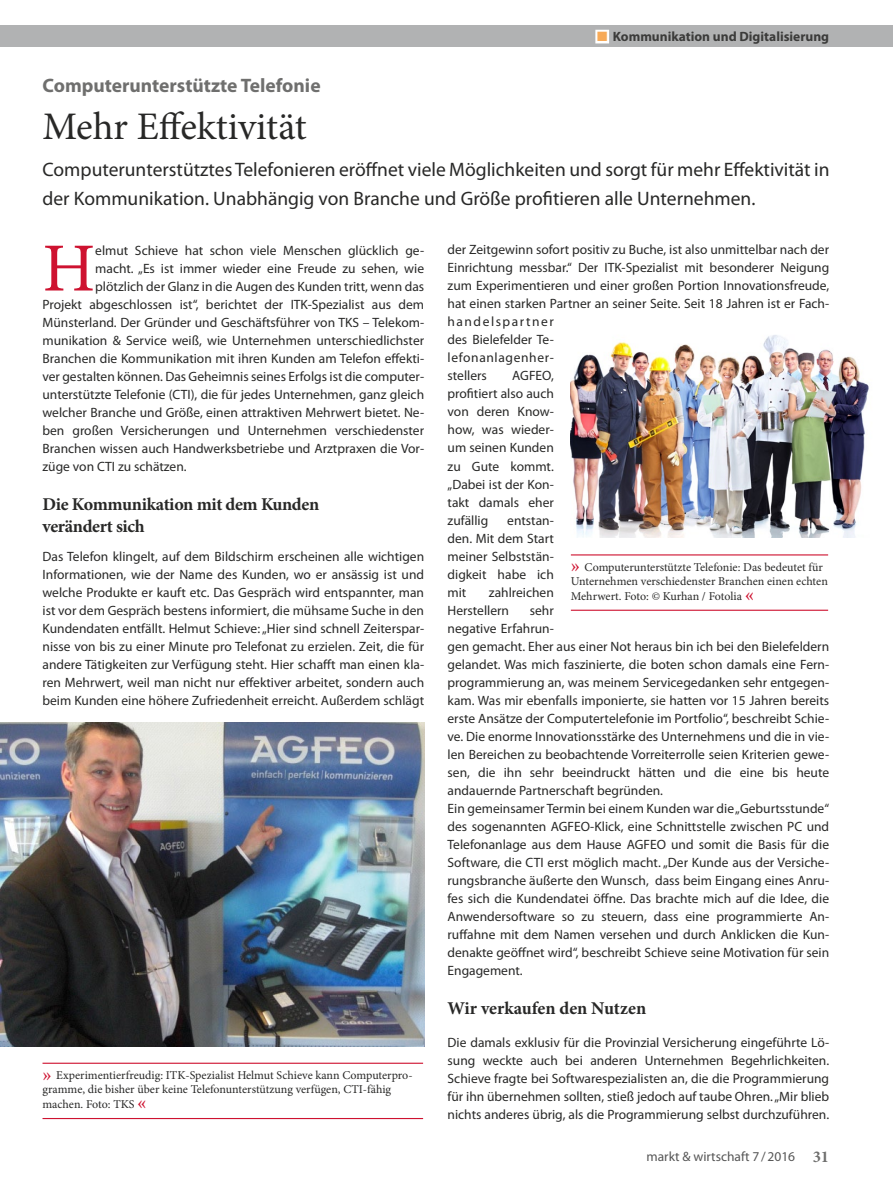
<style>
.page{position:relative;width:893px;height:1191px;background:#fff}
.page>*{position:absolute;margin:0;border:0;box-sizing:border-box;transform-origin:0 0}
.t1{font:68.85px "Minion Pro";color:#ce1230}
.t2{font:39px "Minion Pro";letter-spacing:-.005em;color:#282827}
.t3{font:19.5px/28.5px "Myriad Pro";color:#282827}
.t4{font:700 19.5px "Myriad Pro";color:#6f6f6e}
.t5{font:700 18px/21.6px "Minion Pro";letter-spacing:-.02em;color:#282827}
.t6{font:13.5px/18px "Myriad Pro";color:#282827;text-align:justify}
.t7{font:700 13.5px "Myriad Pro";color:#3b3b3a}
.t8{font:13.5px "Myriad Pro";color:#565656}
.t9{font:12px/14.4px "Minion Pro";color:#282827}
.s1{color:#f7aa58}
.s2{font-size:21px;color:#ce1230}
.s3{font-family:"Minion Pro";font-weight:700;font-size:16.5px;color:#6f6f6e}
</style>
<div class="page">
<div style="left:0;top:26px;width:893px;height:21px;background:#b1b2b3"></div>
<div style="left:595px;top:30px;width:14px;height:13px;border:4px solid #fff"></div>
<img style="left:0;top:722px;width:424px;height:324px">
<img style="left:571px;top:335px;width:298px;height:202px">
<hr style="left:43px;top:1062px;width:380px;height:1px;background:#ce1230">
<hr style="left:43px;top:1118px;width:380px;height:1px;background:#ce1230">
<hr style="left:571px;top:554px;width:257px;height:1px;background:#ce1230">
<hr style="left:571px;top:609px;width:257px;height:2px;background:#ce1230">
<p class="t7" style="left:597px;top:28px;width:234px"><span class="s1">■</span> Kommunikation und Digitalisierung</p>
<h3 class="t4" style="left:43px;top:73px;width:280px">Computerunterstützte Telefonie</h3>
<h2 class="t2" style="left:43px;top:101px;width:266px">Mehr Effektivität</h2>
<h3 class="t3" style="left:43px;top:155px;width:789px">Computerunterstütztes Telefonieren eröffnet viele Möglichkeiten und sorgt für mehr Effektivität in der Kommunikation. Unabhängig von Branche und Größe profitieren alle Unternehmen.</h3>
<h1 class="t1" style="left:43px;top:222px;width:54px">H</h1>
<p class="t6" style="left:95px;top:241px;width:330px">elmut Schieve hat schon viele Menschen glücklich ge-</p>
<p class="t6" style="left:448px;top:241px;width:383px;text-align:left">der Zeitgewinn sofort positiv zu Buche, ist also unmittelbar nach der Einrichtung messbar.“ Der ITK-Spezialist mit besonderer Neigung zum Experimentieren und einer großen Portion Innovationsfreude, hat einen starken Partner an seiner Seite. Seit 18 Jahren ist er Fach&shy;handelspartner<br>des Bielefelder Te-<br>lefonanlagenher-<br>stellers</p>
<p class="t6" style="left:95px;top:259px;width:330px">macht. „Es ist immer wieder eine Freude zu sehen, wie</p>
<p class="t6" style="left:95px;top:277px;width:330px">plötzlich der Glanz in die Augen des Kunden tritt, wenn das</p>
<p class="t6" style="left:43px;top:295px;width:383px">Projekt abgeschlossen ist“, berichtet der ITK-Spezialist aus dem</p>
<p class="t6" style="left:43px;top:313px;width:383px">Münsterland. Der Gründer und Geschäftsführer von TKS – Telekom-</p>
<p class="t6" style="left:43px;top:331px;width:383px">munikation &amp; Service weiß, wie Unternehmen unterschiedlichster</p>
<p class="t6" style="left:43px;top:349px;width:383px">Branchen die Kommunikation mit ihren Kunden am Telefon effekti-</p>
<p class="t6" style="left:43px;top:367px;width:383px">ver gestalten können. Das Geheimnis seines Erfolgs ist die computer-</p>
<p class="t6" style="left:43px;top:385px;width:383px">unterstützte Telefonie (CTI), die für jedes Unternehmen, ganz gleich</p>
<p class="t6" style="left:43px;top:403px;width:383px">welcher Branche und Größe, einen attraktiven Mehrwert bietet. Ne-</p>
<p class="t6" style="left:43px;top:421px;width:383px">ben großen Versicherungen und Unternehmen verschiedenster</p>
<p class="t6" style="left:43px;top:439px;width:383px">Branchen wissen auch Handwerksbetriebe und Arztpraxen die Vor-</p>
<p class="t6" style="left:43px;top:457px;width:146px">züge von CTI zu schätzen.</p>
<h3 class="t5" style="left:43px;top:493px;width:278px">Die Kommunikation mit dem Kunden verändert sich</h3>
<p class="t6" style="left:43px;top:547px;width:383px">Das Telefon klingelt, auf dem Bildschirm erscheinen alle wichtigen Informationen, wie der Name des Kunden, wo er ansässig ist und welche Produkte er kauft etc. Das Gespräch wird entspannter, man ist vor dem Gespräch bestens informiert, die mühsame Suche in den Kundendaten entfällt. Helmut Schieve: „Hier sind schnell Zeiterspar&shy;nisse von bis zu einer Minute pro Telefonat zu erzielen. Zeit, die für andere Tätigkeiten zur Verfügung steht. Hier schafft man einen kla&shy;ren Mehrwert, weil man nicht nur effektiver arbeitet, sondern auch beim Kunden eine höhere Zufriedenheit erreicht. Außerdem schlägt</p>
<p class="t6" style="left:448px;top:367px;width:108px;text-indent:65px">AGFEO, profitiert also auch von deren Know&shy;how, was wieder&shy;um seinen Kunden zu Gute kommt. „Dabei ist der Kon&shy;takt damals eher zufällig</p>
<p class="t6" style="left:448px;top:511px;width:108px;text-indent:60px">entstan&shy;den. Mit dem Start meiner Selbststän&shy;digkeit habe ich mit</p>
<p class="t9" style="left:571px;top:560px;width:259px"><span class="s2">»</span> Computerunterstützte Telefonie: Das bedeutet für<br>Unternehmen verschiedenster Branchen einen echten<br>Mehrwert. Foto: © Kurhan / Fotolia <span class="s2">«</span></p>
<p class="t6" style="left:448px;top:583px;width:108px;text-indent:41px">zahlreichen<br>Herstellern</p>
<p class="t6" style="left:448px;top:601px;width:383px;text-align:left;text-indent:82px">sehr<br>negative Erfahrun-<br>gen gemacht. Eher aus einer Not heraus bin ich bei den Bielefeldern gelandet. Was mich faszinierte, die boten schon damals eine Fern&shy;programmierung an, was meinem Servicegedanken sehr entgegen&shy;kam. Was mir ebenfalls imponierte, sie hatten vor 15 Jahren bereits erste Ansätze der Computertelefonie im Portfolio“, beschreibt Schie&shy;ve. Die enorme Innovationsstärke des Unternehmens und die in vie&shy;len Bereichen zu beobachtende Vorreiterrolle seien Kriterien gewe&shy;sen, die ihn sehr beeindruckt hätten und die eine bis heute andauernde Partnerschaft begründen.<br>Ein gemeinsamer Termin bei einem Kunden war die „Geburtsstunde“ des sogenannten AGFEO-Klick, eine Schnittstelle zwischen PC und Telefonanlage aus dem Hause AGFEO und somit die Basis für die Software, die CTI erst möglich macht. „Der Kunde aus der Versiche&shy;rungsbranche äußerte den Wunsch, dass beim Eingang eines Anru&shy;fes sich die Kundendatei öffne. Das brachte mich auf die Idee, die Anwendersoftware so zu steuern, dass eine programmierte An&shy;ruffahne mit dem Namen versehen und durch Anklicken die Kun&shy;denakte geöffnet wird“, beschreibt Schieve seine Motivation für sein Engagement.</p>
<h3 class="t5" style="left:448px;top:997px;width:200px">Wir verkaufen den Nutzen</h3>
<p class="t6" style="left:448px;top:1033px;width:383px">Die damals exklusiv für die Provinzial Versicherung eingeführte Lö&shy;sung weckte auch bei anderen Unternehmen Begehrlichkeiten.<br>Schieve fragte bei Softwarespezialisten an, die die Programmierung für ihn übernehmen sollten, stieß jedoch auf taube Ohren. „Mir blieb nichts anderes übrig, als die Programmierung selbst durchzuführen.</p>
<p class="t9" style="left:43px;top:1068px;width:372px"><span class="s2">»</span> Experimentierfreudig: ITK-Spezialist Helmut Schieve kann Computerpro&shy;gramme, die bisher über keine Telefonunterstützung verfügen, CTI-fähig machen. Foto: TKS <span class="s2">«</span></p>
<p class="t8" style="left:646px;top:1148px;width:184px">markt &amp; wirtschaft 7/2016 <span class="s3">31</span></p>
</div>
